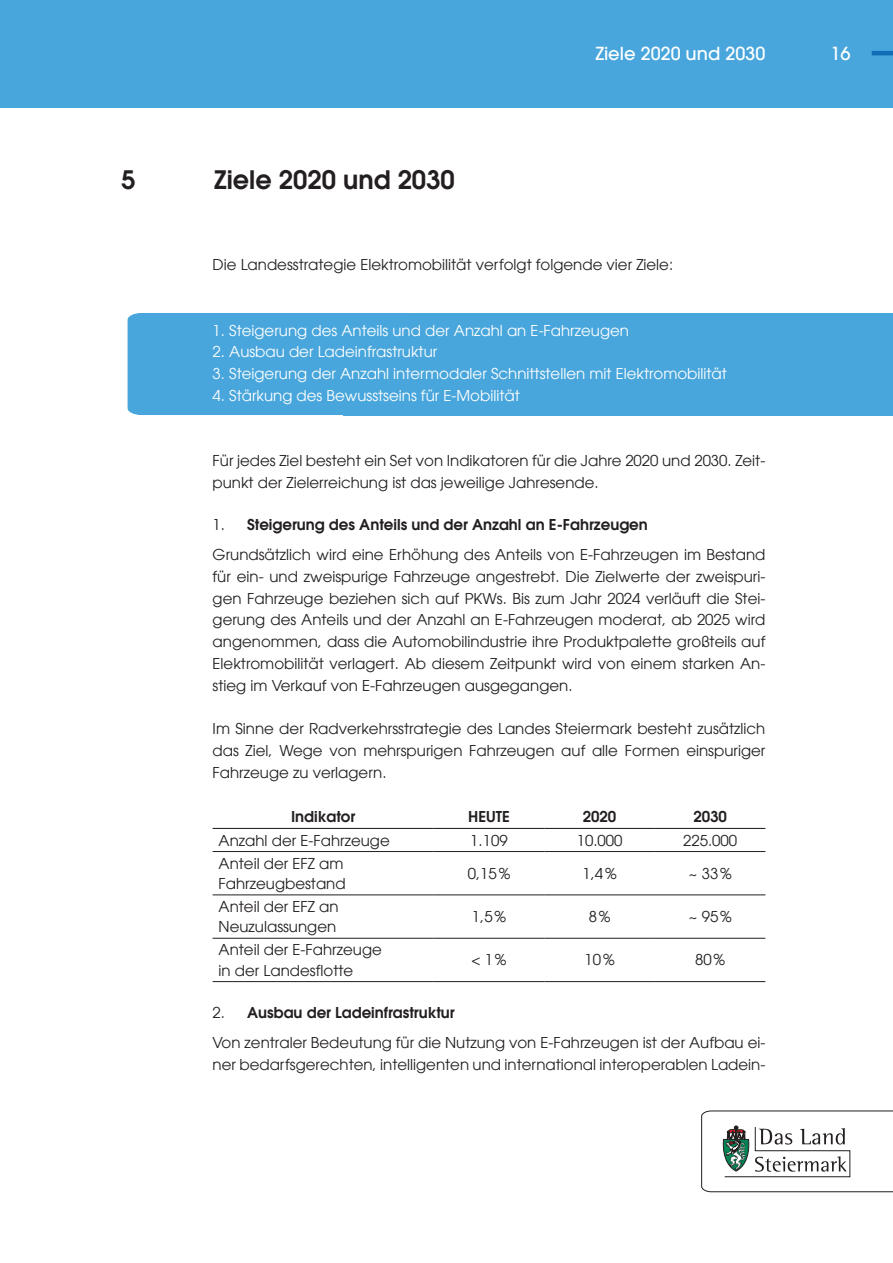
<style>
.page{position:relative;width:893px;height:1263px;background:#fff}
.page>*{position:absolute;margin:0;border:0;box-sizing:border-box;transform-origin:0 0}
.t1{font:600 25.5px "Avant Garde LT";color:#231f20}
.t2{font:500 18px "Avant Garde LT";color:#fff}
.t3{font:15px/21.8px "Avant Garde LT";color:#231f20}
.t4{font:15px "Avant Garde LT";color:#fff}
.t5{font:600 15px "Avant Garde LT";color:#231f20}
.s1{font-weight:600}
</style>
<div class="page">
<div style="left:1px;top:0;width:892px;height:107px;background:#48a6dc"></div>
<hr style="left:872px;top:51px;width:21px;height:4px;background:#126db7">
<svg style="left:701px;top:1110px;width:192px;height:82px"></svg>
<div style="left:128px;top:313px;width:215px;height:102px;background:#48a6dc"></div>
<div style="left:343px;top:313px;width:550px;height:102px;background:#48a6dc"></div>
<hr style="left:213px;top:851px;width:221px;height:1px;background:#231f20">
<hr style="left:434px;top:851px;width:110px;height:1px;background:#231f20">
<hr style="left:544px;top:851px;width:111px;height:1px;background:#231f20">
<hr style="left:655px;top:851px;width:110px;height:1px;background:#231f20">
<hr style="left:213px;top:895px;width:221px;height:1px;background:#231f20">
<hr style="left:434px;top:895px;width:110px;height:1px;background:#231f20">
<hr style="left:544px;top:895px;width:111px;height:1px;background:#231f20">
<hr style="left:655px;top:895px;width:110px;height:1px;background:#231f20">
<hr style="left:213px;top:938px;width:221px;height:1px;background:#231f20">
<hr style="left:434px;top:938px;width:110px;height:1px;background:#231f20">
<hr style="left:544px;top:938px;width:111px;height:1px;background:#231f20">
<hr style="left:655px;top:938px;width:110px;height:1px;background:#231f20">
<hr style="left:213px;top:981px;width:221px;height:1px;background:#231f20">
<hr style="left:434px;top:981px;width:110px;height:1px;background:#231f20">
<hr style="left:544px;top:981px;width:111px;height:1px;background:#231f20">
<hr style="left:655px;top:981px;width:110px;height:1px;background:#231f20">
<hr style="left:213px;top:828px;width:221px;height:1px;background:#231f20">
<hr style="left:434px;top:828px;width:110px;height:1px;background:#231f20">
<hr style="left:544px;top:828px;width:111px;height:1px;background:#231f20">
<hr style="left:655px;top:828px;width:110px;height:1px;background:#231f20">
<h1 class="t1" style="left:121px;top:163px;width:16px">5</h1>
<h1 class="t1" style="left:214px;top:163px;width:242px">Ziele 2020 und 2030</h1>
<p class="t2" style="left:596px;top:42px;width:171px">Ziele 2020 und 2030</p>
<p class="t2" style="left:830px;top:42px;width:21px">16</p>
<p class="t3" style="left:213px;top:254px;width:462px">Die Landesstrategie Elektromobilität verfolgt folgende vier Ziele:</p>
<p class="t4" style="left:213px;top:321px;width:418px">1. Steigerung des Anteils und der Anzahl an E-Fahrzeugen</p>
<p class="t4" style="left:213px;top:343px;width:226px">2. Ausbau der Ladeinfrastruktur</p>
<p class="t4" style="left:213px;top:365px;width:516px">3. Steigerung der Anzahl intermodaler Schnittstellen mit Elektromobilität</p>
<p class="t4" style="left:213px;top:386px;width:309px">4. Stärkung des Bewusstseins für E-Mobilität</p>
<p class="t3" style="left:213px;top:450px;width:554px">Für jedes Ziel besteht ein Set von Indikatoren für die Jahre 2020 und 2030. Zeit&shy;punkt der Zielerreichung ist das jeweilige Jahresende.</p>
<p class="t3" style="left:213px;top:509px;width:554px;line-height:30.3px">1. <span class="s1">Steigerung des Anteils und der Anzahl an E-Fahrzeugen<br></span>Grundsätzlich wird eine Erhöhung des Anteils von E-Fahrzeugen im Bestand</p>
<p class="t3" style="left:213px;top:565px;width:554px;text-align:justify">für ein- und zweispurige Fahrzeuge angestrebt. Die Zielwerte der zweispuri&shy;gen Fahrzeuge beziehen sich auf PKWs. Bis zum Jahr 2024 verläuft die Stei&shy;gerung des Anteils und der Anzahl an E-Fahrzeugen moderat, ab 2025 wird angenommen, dass die Automobilindustrie ihre Produktpalette großteils auf Elektromobilität verlagert. Ab diesem Zeitpunkt wird von einem starken An&shy;stieg im Verkauf von E-Fahrzeugen ausgegangen.</p>
<p class="t3" style="left:213px;top:718px;width:554px;text-align:justify">Im Sinne der Radverkehrsstrategie des Landes Steiermark besteht zusätzlich das Ziel, Wege von mehrspurigen Fahrzeugen auf alle Formen einspuriger Fahrzeuge zu verlagern.</p>
<p class="t5" style="left:291px;top:807px;width:66px">Indikator</p>
<p class="t5" style="left:468px;top:807px;width:43px">HEUTE</p>
<p class="t5" style="left:583px;top:807px;width:35px">2020</p>
<p class="t5" style="left:693px;top:807px;width:35px">2030</p>
<p class="t3" style="left:219px;top:829px;width:173px">Anzahl der E-Fahrzeuge</p>
<p class="t3" style="left:470px;top:829px;width:39px">1.109</p>
<p class="t3" style="left:577px;top:829px;width:47px">10.000</p>
<p class="t3" style="left:683px;top:829px;width:56px">225. 000</p>
<p class="t3" style="left:219px;top:853px;width:129px;line-height:20.2px">Anteil der EFZ am<br>Fahrzeugbestand</p>
<p class="t3" style="left:468px;top:862px;width:44px">0,15%</p>
<p class="t3" style="left:582px;top:862px;width:36px">1,4%</p>
<p class="t3" style="left:688px;top:862px;width:45px">~ 33%</p>
<p class="t3" style="left:219px;top:896px;width:121px;line-height:20.2px">Anteil der EFZ an<br>Neuzulassungen</p>
<p class="t3" style="left:472px;top:906px;width:36px">1,5%</p>
<p class="t3" style="left:589px;top:906px;width:23px">8%</p>
<p class="t3" style="left:688px;top:906px;width:45px">~ 95%</p>
<p class="t3" style="left:219px;top:940px;width:165px;line-height:20.2px">Anteil der E-Fahrzeuge in der Landesflotte</p>
<p class="t3" style="left:471px;top:949px;width:37px">&lt; 1%</p>
<p class="t3" style="left:584px;top:949px;width:32px">10%</p>
<p class="t3" style="left:695px;top:949px;width:32px">80%</p>
<p class="t3" style="left:213px;top:997px;width:554px;line-height:30.3px">2. <span class="s1">Ausbau der Ladeinfrastruktur<br></span>Von zentraler Bedeutung für die Nutzung von E-Fahrzeugen ist der Aufbau ei-</p>
<p class="t3" style="left:213px;top:1053px;width:554px">ner bedarfsgerechten, intelligenten und international interoperablen Ladein-</p>
</div>
